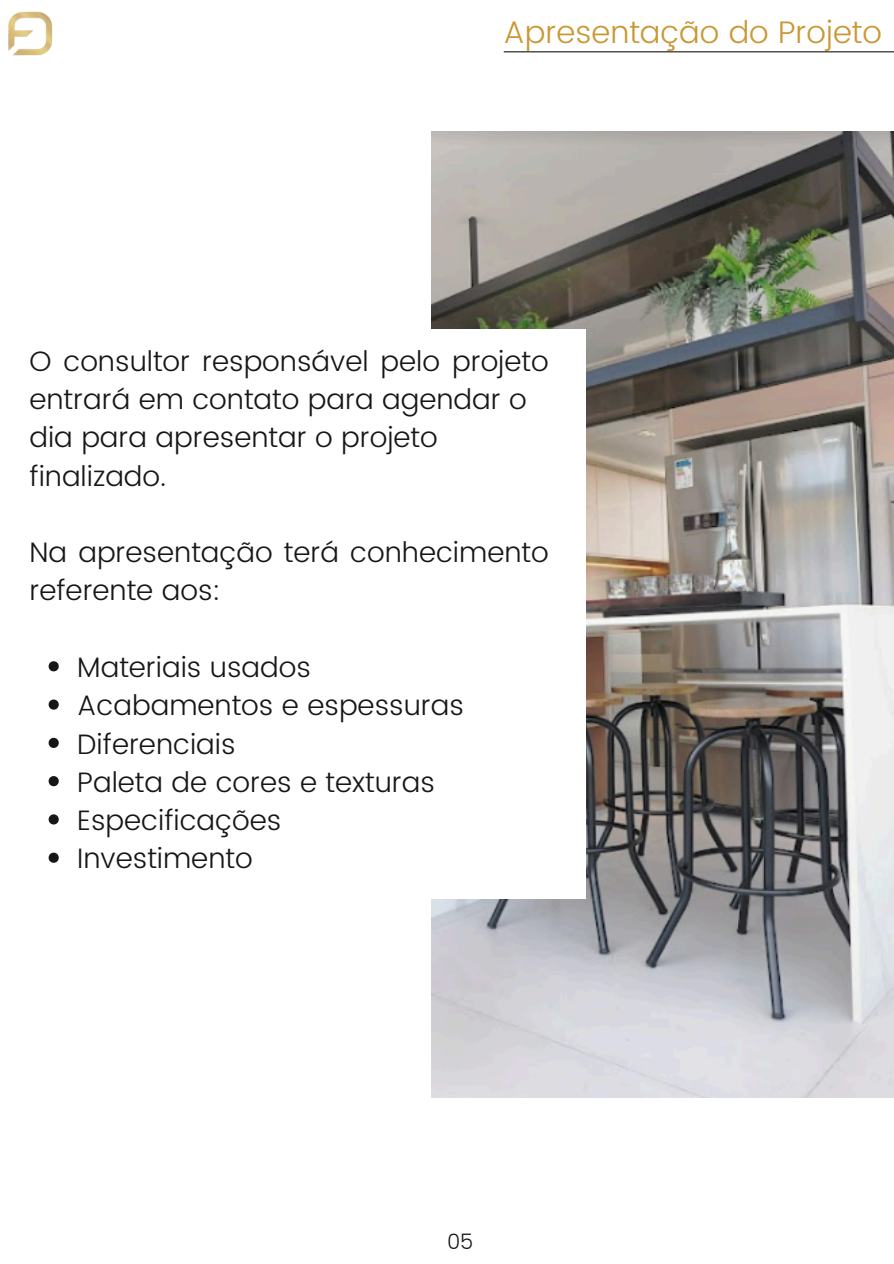
<style>
.page{position:relative;width:894px;height:1264px;background:#fff}
.page>*{position:absolute;margin:0;border:0;box-sizing:border-box;transform-origin:0 0}
.t1{font:300 31.2px "Poppins";color:#ca9833}
.t2{font:300 28.05px/38.2px "Poppins";color:#141714}
.t3{font:300 21px "Poppins";color:#141714}
</style>
<div class="page">
<img style="left:432px;top:131px;width:461px;height:966px">
<hr style="left:504px;top:51px;width:389px;height:1px;background:#141714">
<img style="left:8px;top:11px;width:45px;height:45px">
<div style="left:17px;top:329px;width:569px;height:569px;background:#fff"></div>
<svg style="left:49px;top:661px;width:10px;height:10px"></svg>
<svg style="left:49px;top:699px;width:10px;height:10px"></svg>
<svg style="left:49px;top:737px;width:10px;height:11px"></svg>
<svg style="left:49px;top:776px;width:10px;height:10px"></svg>
<svg style="left:49px;top:814px;width:10px;height:10px"></svg>
<svg style="left:49px;top:852px;width:10px;height:10px"></svg>
<p class="t1" style="left:503px;top:14px;width:380px">Apresentação do Projeto</p>
<p class="t2" style="left:29px;top:342px;width:520px">O consultor responsável pelo projeto entrará em contato para agendar o dia para apresentar o projeto finalizado.</p>
<p class="t2" style="left:29px;top:533px;width:520px">Na apresentação terá conhecimento referente aos:</p>
<p class="t2" style="left:77px;top:648px;width:388px">Materiais usados<br>Acabamentos e espessuras<br>Diferenciais</p>
<h1 class="t2" style="left:77px;top:763px;width:359px">Paleta de cores e texturas</h1>
<h1 class="t2" style="left:77px;top:801px;width:205px">Especificações</h1>
<h1 class="t2" style="left:77px;top:839px;width:177px">Investimento</h1>
<h1 class="t3" style="left:447px;top:1229px;width:28px">05</h1>
</div>
